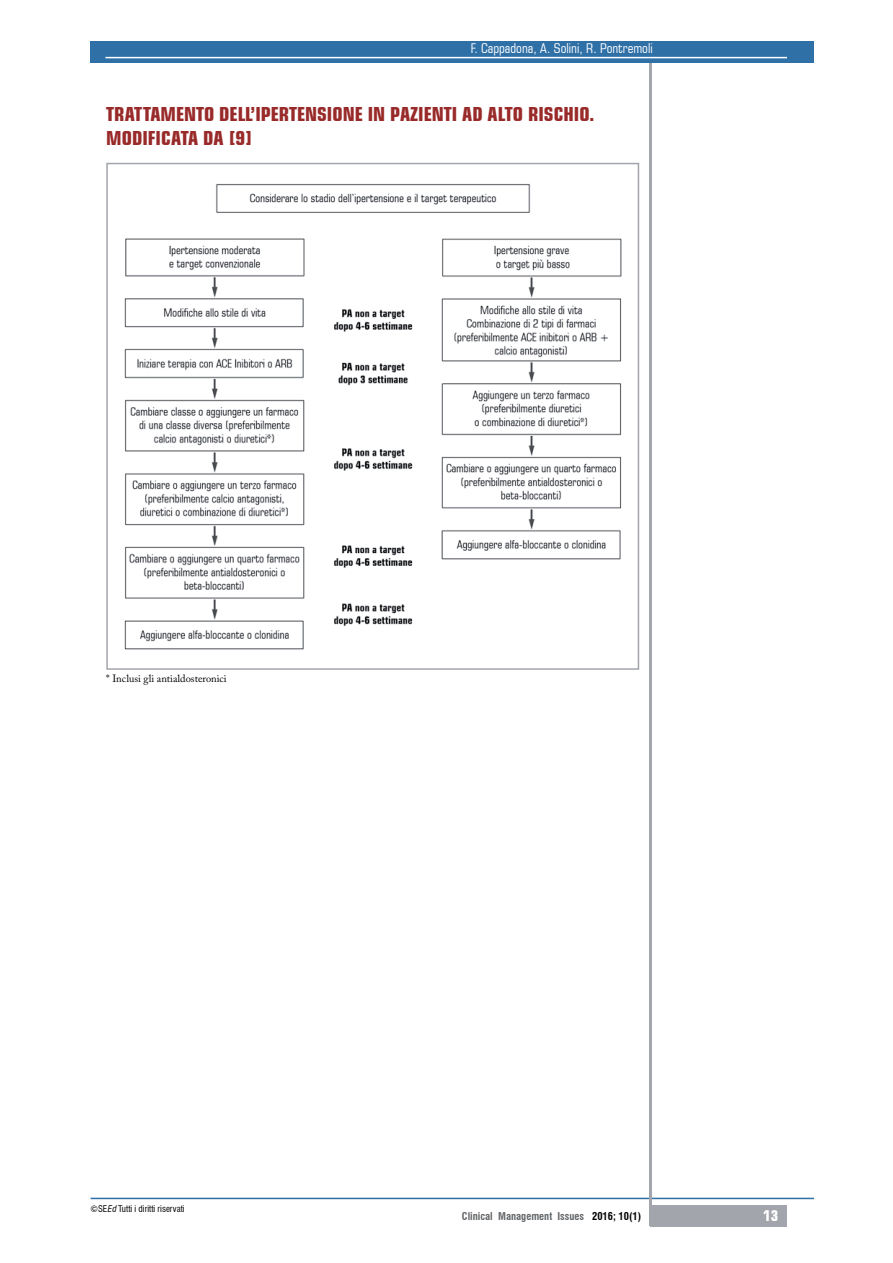
<style>
.page{position:relative;width:893px;height:1263px;background:#fff}
.page>*{position:absolute;margin:0;border:0;box-sizing:border-box;transform-origin:0 0}
.t1{font:700 condensed 19.5px/23.4px "Square 721 BT";color:#992a2a}
.t2{font:700 condensed 15px "Square 721 BT";color:#fff}
.t3{font:condensed 13.5px "Square 721 BT";color:#fff}
.t4{font:700 condensed 10.5px "Swiss 721 BT";color:#626568}
.t5{font:10.5px "Adobe Caslon Pro";color:#000}
.t6{font:condensed 9px "Swiss 721 BT";color:#000}
.s1{font-style:italic}
.s2{color:#000}
</style>
<div class="page">
<hr style="left:91px;top:1198px;width:723px;height:1px;background:#2f70a7">
<hr style="left:649px;top:48px;width:3px;height:1178px;background:#a3a5ac">
<div style="left:651px;top:1205px;width:136px;height:21px;background:#a3a5ac"></div>
<div style="left:91px;top:41px;width:723px;height:22px;background:#2f70a7"></div>
<hr style="left:105px;top:57px;width:682px;height:1px;background:#fff">
<img style="left:124px;top:183px;width:498px;height:467px">
<div style="left:106px;top:163px;width:533px;height:507px;border:2px solid #a3a5ac"></div>
<p class="t3" style="left:471px;top:40px;width:183px">F. Cappadona, A. Solini, R. Pontremoli</p>
<p class="t1" style="left:106px;top:102px;width:490px">TRATTAMENTO DELL’IPERTENSIONE IN PAZIENTI AD ALTO RISCHIO.<br>MODIFICA</p>
<p class="t1" style="left:181px;top:126px;width:73px">TA DA [9]</p>
<p class="t5" style="left:106px;top:673px;width:122px">* Inclusi gli antialdosteronici</p>
<p class="t6" style="left:91px;top:1203px;width:96px">©SE<span class="s1">Ed</span> Tutti i diritti riservati</p>
<p class="t4" style="left:462px;top:1209px;width:181px">Clinical Management Issues <span class="s2">2016; 10(1)</span></p>
<p class="t2" style="left:763px;top:1207px;width:17px">13</p>
</div>
